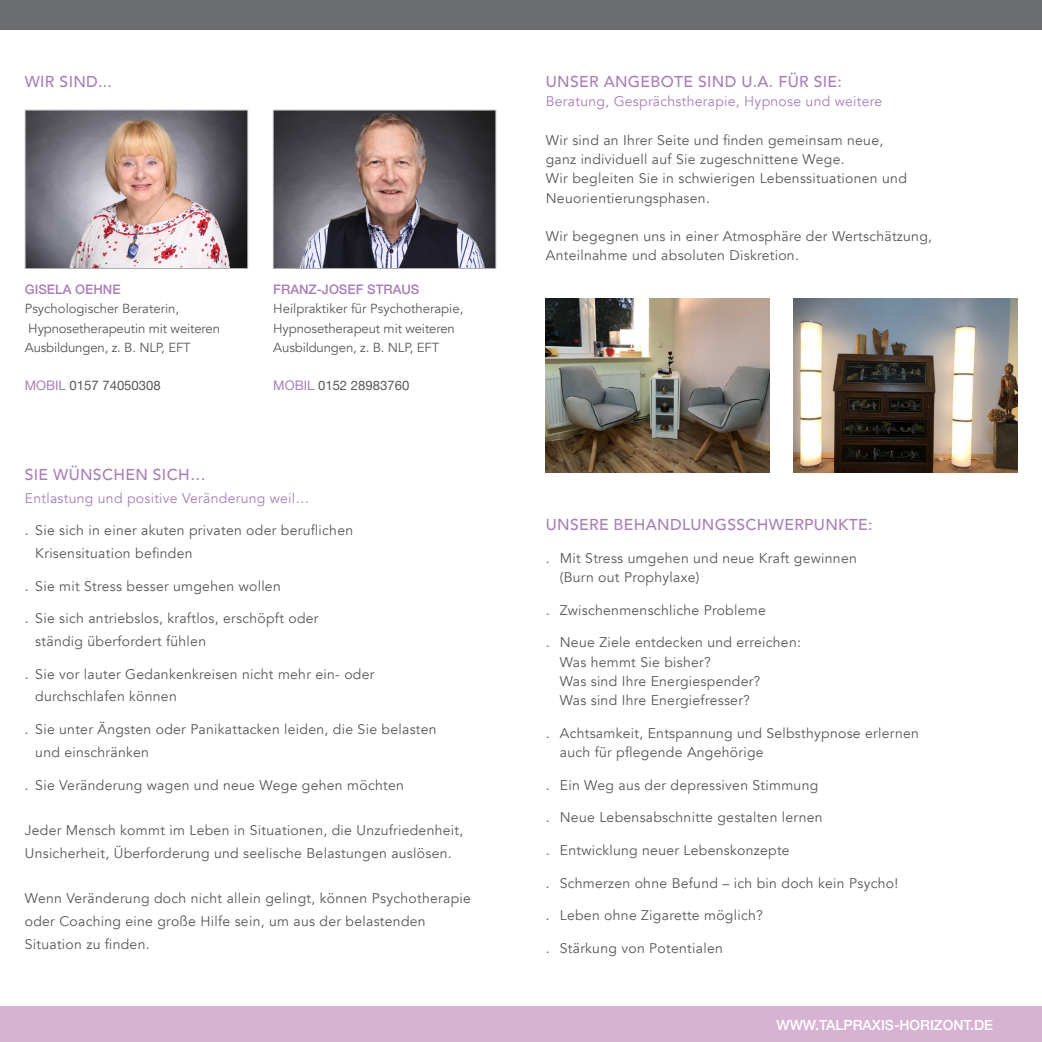
<style>
.page{position:relative;width:1042px;height:1042px;background:#fff}
.page>*{position:absolute;margin:0;border:0;box-sizing:border-box;transform-origin:0 0}
.t1{font:500 15.75px "Avenir";letter-spacing:.02em;color:#a97eb8}
.t2{font:14px/22.8px "Avenir";letter-spacing:.02em;color:#57585a}
.t3{font:14px "Avenir";letter-spacing:.02em;color:#a97eb8}
.t4{font:500 14px "Helvetica Neue";color:#fff}
.t5{font:13.12px/19.2px "Avenir";letter-spacing:-.01em;color:#57585a}
.t6{font:13.12px "Helvetica Neue";color:#57585a}
.t7{font:500 13.12px "Helvetica Neue";color:#a97eb8}
.s1{color:#a97eb8}
</style>
<div class="page">
<div style="left:0;top:1006px;width:1042px;height:36px;background:#d7b3d3"></div>
<div style="left:0;top:0;width:1042px;height:30px;background:#6c6d70"></div>
<img style="left:27px;top:112px;width:219px;height:155px">
<div style="left:25px;top:110px;width:223px;height:159px;border:1px solid #aeafb3"></div>
<img style="left:275px;top:112px;width:219px;height:155px">
<div style="left:273px;top:110px;width:223px;height:159px;border:1px solid #aeafb3"></div>
<img style="left:794px;top:298px;width:223px;height:174px">
<img style="left:546px;top:298px;width:223px;height:174px">
<p class="t1" style="left:25px;top:68px;width:89px">WIR SIND...</p>
<p class="t7" style="left:25px;top:279px;width:97px">GISELA OEHNE</p>
<p class="t5" style="left:25px;top:299px;width:156px">Psychologischer Beraterin,</p>
<p class="t5" style="left:25px;top:319px;width:197px">Hypnosetherapeutin mit weiteren<br>Ausbildungen, z. B. NLP, EFT</p>
<p class="t6" style="left:25px;top:376px;width:137px"><span class="s1">MOBIL</span> 0157 74050308</p>
<p class="t7" style="left:273px;top:279px;width:148px">FRANZ-JOSEF STRAUS</p>
<p class="t5" style="left:273px;top:299px;width:192px">Heilpraktiker für Psychotherapie,</p>
<p class="t5" style="left:273px;top:319px;width:183px">Hypnosetherapeut mit weiteren</p>
<p class="t5" style="left:273px;top:338px;width:167px">Ausbildungen, z. B. NLP, EFT</p>
<p class="t6" style="left:273px;top:376px;width:137px"><span class="s1">MOBIL</span> 0152 28983760</p>
<p class="t1" style="left:25px;top:461px;width:182px">SIE WÜNSCHEN SICH…</p>
<p class="t3" style="left:25px;top:489px;width:286px">Entlastung und positive Veränderung weil…</p>
<p class="t2" style="left:25px;top:519px;width:330px">. Sie sich in einer akuten privaten oder beruflichen</p>
<p class="t2" style="left:35px;top:542px;width:159px">Krisensituation befinden</p>
<p class="t2" style="left:25px;top:575px;width:257px">. Sie mit Stress besser umgehen wollen</p>
<p class="t2" style="left:25px;top:607px;width:295px">. Sie sich antriebslos, kraftlos, erschöpft oder</p>
<p class="t2" style="left:35px;top:630px;width:172px">ständig überfordert fühlen</p>
<p class="t2" style="left:25px;top:663px;width:351px">. Sie vor lauter Gedankenkreisen nicht mehr ein- oder</p>
<p class="t2" style="left:35px;top:685px;width:143px">durchschlafen können</p>
<p class="t2" style="left:25px;top:718px;width:413px">. Sie unter Ängsten oder Panikattacken leiden, die Sie belasten</p>
<p class="t2" style="left:35px;top:741px;width:115px">und einschränken</p>
<p class="t2" style="left:25px;top:773px;width:380px">. Sie Veränderung wagen und neue Wege gehen möchten</p>
<p class="t2" style="left:25px;top:819px;width:440px">Jeder Mensch kommt im Leben in Situationen, die Unzufriedenheit,<br>Unsicherheit, Überforderung und seelische Belastungen auslösen.</p>
<p class="t2" style="left:25px;top:887px;width:448px">Wenn Veränderung doch nicht allein gelingt, können Psychotherapie</p>
<p class="t2" style="left:25px;top:910px;width:402px">oder Coaching eine große Hilfe sein, um aus der belastenden</p>
<p class="t2" style="left:25px;top:933px;width:126px">Situation zu finden.</p>
<p class="t1" style="left:546px;top:68px;width:297px">UNSER ANGEBOTE SIND U.A. FÜR SIE:</p>
<p class="t3" style="left:546px;top:93px;width:338px">Beratung, Gesprächstherapie, Hypnose und weitere</p>
<p class="t2" style="left:546px;top:129px;width:339px">Wir sind an Ihrer Seite und finden gemeinsam neue,</p>
<p class="t2" style="left:546px;top:148px;width:300px">ganz individuell auf Sie zugeschnittene Wege.</p>
<p class="t2" style="left:546px;top:167px;width:362px">Wir begleiten Sie in schwierigen Lebenssituationen und</p>
<p class="t2" style="left:546px;top:187px;width:166px">Neuorientierungsphasen.</p>
<p class="t2" style="left:546px;top:225px;width:388px">Wir begegnen uns in einer Atmosphäre der Wertschätzung,</p>
<p class="t2" style="left:546px;top:244px;width:255px">Anteilnahme und absoluten Diskretion.</p>
<p class="t1" style="left:546px;top:511px;width:328px">UNSERE BEHANDLUNGSSCHWERPUNKTE:</p>
<p class="t2" style="left:546px;top:547px;width:312px">. Mit Stress umgehen und neue Kraft gewinnen</p>
<p class="t2" style="left:560px;top:566px;width:141px">(Burn out Prophylaxe)</p>
<p class="t2" style="left:546px;top:599px;width:221px">. Zwischenmenschliche Probleme</p>
<p class="t2" style="left:546px;top:631px;width:257px">. Neue Ziele entdecken und erreichen:</p>
<p class="t2" style="left:560px;top:650px;width:153px">Was hemmt Sie bisher?</p>
<p class="t2" style="left:560px;top:670px;width:202px">Was sind Ihre Energiespender?</p>
<p class="t2" style="left:560px;top:689px;width:192px">Was sind Ihre Energiefresser?</p>
<p class="t2" style="left:546px;top:722px;width:375px">. Achtsamkeit, Entspannung und Selbsthypnose erlernen</p>
<p class="t2" style="left:560px;top:741px;width:205px">auch für pflegende Angehörige</p>
<p class="t2" style="left:546px;top:774px;width:274px">. Ein Weg aus der depressiven Stimmung</p>
<p class="t2" style="left:546px;top:806px;width:278px">. Neue Lebensabschnitte gestalten lernen</p>
<p class="t2" style="left:546px;top:839px;width:245px">. Entwicklung neuer Lebenskonzepte</p>
<p class="t2" style="left:546px;top:872px;width:354px">. Schmerzen ohne Befund – ich bin doch kein Psycho!</p>
<p class="t2" style="left:546px;top:904px;width:219px">. Leben ohne Zigarette möglich?</p>
<p class="t2" style="left:546px;top:937px;width:179px">. Stärkung von Potentialen</p>
<p class="t4" style="left:776px;top:1013px;width:218px">WWW.TALPRAXIS-HORIZONT.DE</p>
</div>
